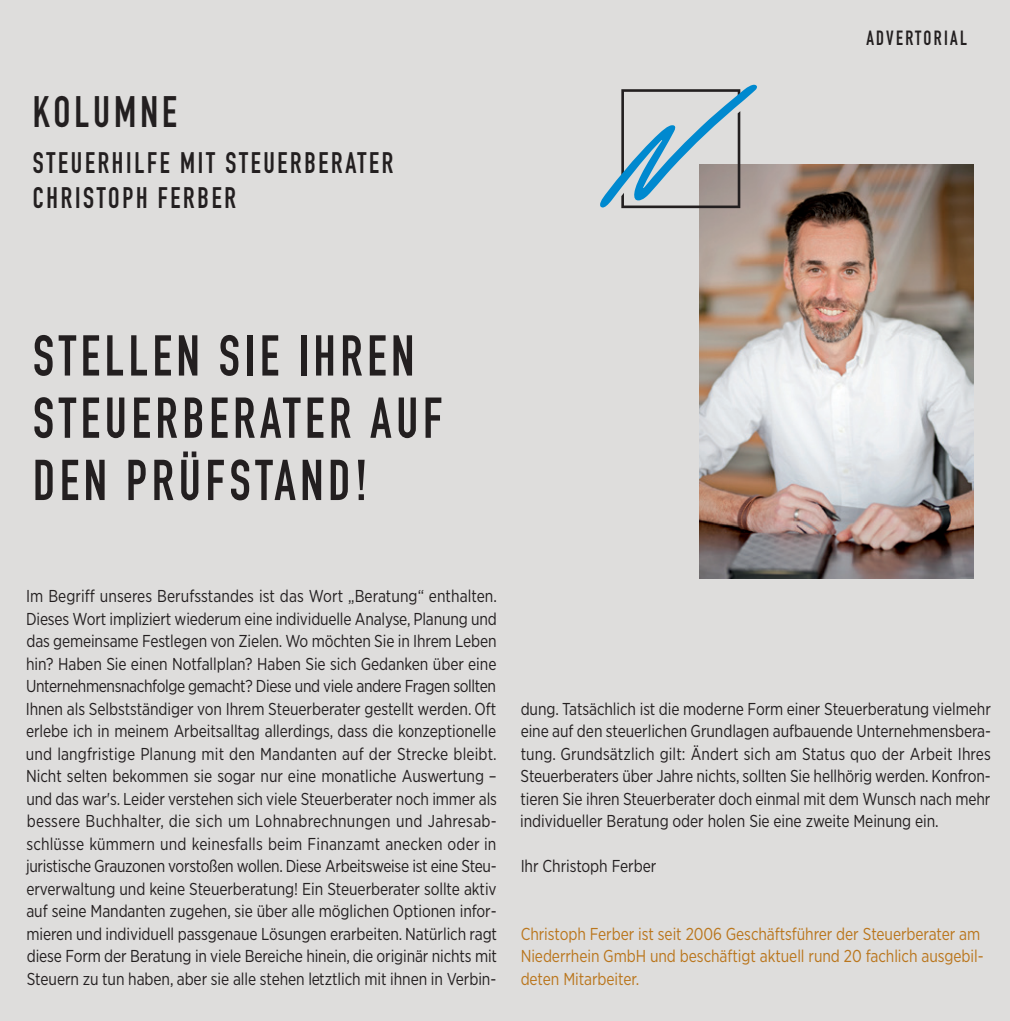
<style>
.page{position:relative;width:1010px;height:1021px;background:#fff}
.page>*{position:absolute;margin:0;border:0;box-sizing:border-box;transform-origin:0 0}
.t1{font:56.6px/62.2px "DIN Engschrift Alternate";letter-spacing:.09em;color:#231f20;scale:.92 1}
.t2{font:43.4px "DIN Engschrift Alternate";color:#231f20;scale:.92 1}
.t3{font:29.2px/34.6px "DIN Engschrift Alternate";letter-spacing:.1em;color:#231f20;scale:.92 1}
.t4{font:20.2px "DIN Engschrift Alternate";letter-spacing:.125em;color:#231f20;scale:.92 1}
.t5{font:17.2px/22.4px "Gotham Narrow";letter-spacing:-.005em;color:#231f20;text-align:justify;scale:.92 1}
.t6{font:17.2px/22.4px "Gotham Narrow";letter-spacing:-.005em;color:#ba761d;scale:.92 1}
.s1{color:#faaf18}
</style>
<div class="page">
<div style="left:0;top:0;width:1009px;height:1020px;background:#dedddc"></div>
<img style="left:699px;top:164px;width:274px;height:415px">
<svg style="left:600px;top:85px;width:156px;height:123px"></svg>
<p class="t2" style="left:33px;top:87px;width:158px">KOLUMNE</p>
<p class="t3" style="left:33px;top:146px;width:393px">STEUERHILFE MIT STEUERBERATER<br>CHRISTOPH FERBER</p>
<p class="t4" style="left:866px;top:26px;width:111px">ADVERTORIAL</p>
<p class="t4" style="left:875px;top:26px;width:149px">STAD I INTERN <span class="s1">//</span></p>
<p class="t1" style="left:33px;top:325px;width:446px">STELLEN SIE IHREN<br>STEUERBERATER AUF<br>DEN PRÜFSTAND!</p>
<p class="t5" style="left:26px;top:584px;width:513px">Im Begriff unseres Berufsstandes ist das Wort „Beratung“ enthalten.<br>Dieses Wort impliziert wiederum eine individuelle Analyse, Planung und das gemeinsame Festlegen von Zielen. Wo möchten Sie in Ihrem Leben hin? Haben Sie einen Notfallplan? Haben Sie sich Gedanken über eine Unternehmensnachfolge gemacht? Diese und viele andere Fragen sollten Ihnen als Selbstständiger von Ihrem Steuerberater gestellt werden. Oft erlebe ich in meinem Arbeitsalltag allerdings, dass die konzeptionelle und langfristige Planung mit den Mandanten auf der Strecke bleibt.<br>Nicht selten bekommen sie sogar nur eine monatliche Auswertung – und das war's. Leider verstehen sich viele Steuerberater noch immer als bessere Buchhalter, die sich um Lohnabrechnungen und Jahresab&shy;schlüsse kümmern und keinesfalls beim Finanzamt anecken oder in juristische Grauzonen vorstoßen wollen. Diese Arbeitsweise ist eine Steu&shy;erverwaltung und keine Steuerberatung! Ein Steuerberater sollte aktiv auf seine Mandanten zugehen, sie über alle möglichen Optionen infor&shy;mieren und individuell passgenaue Lösungen erarbeiten. Natürlich ragt diese Form der Beratung in viele Bereiche hinein, die originär nichts mit Steuern zu tun haben, aber sie alle stehen letztlich mit ihnen in Verbin-</p>
<p class="t5" style="left:520px;top:697px;width:513px">dung. Tatsächlich ist die moderne Form einer Steuerberatung vielmehr eine auf den steuerlichen Grundlagen aufbauende Unternehmensbera&shy;tung. Grundsätzlich gilt: Ändert sich am Status quo der Arbeit Ihres Steuerberaters über Jahre nichts, sollten Sie hellhörig werden. Konfron&shy;tieren Sie ihren Steuerberater doch einmal mit dem Wunsch nach mehr individueller Beratung oder holen Sie eine zweite Meinung ein.</p>
<p class="t5" style="left:520px;top:854px;width:149px">Ihr Christoph Ferber</p>
<p class="t6" style="left:520px;top:922px;width:504px">Christoph Ferber ist seit 2006 Geschäftsführer der Steuerberater am<br>Niederrhein GmbH und beschäftigt aktuell rund 20 fachlich ausgebil&shy;deten Mitarbeiter.</p>
</div>
